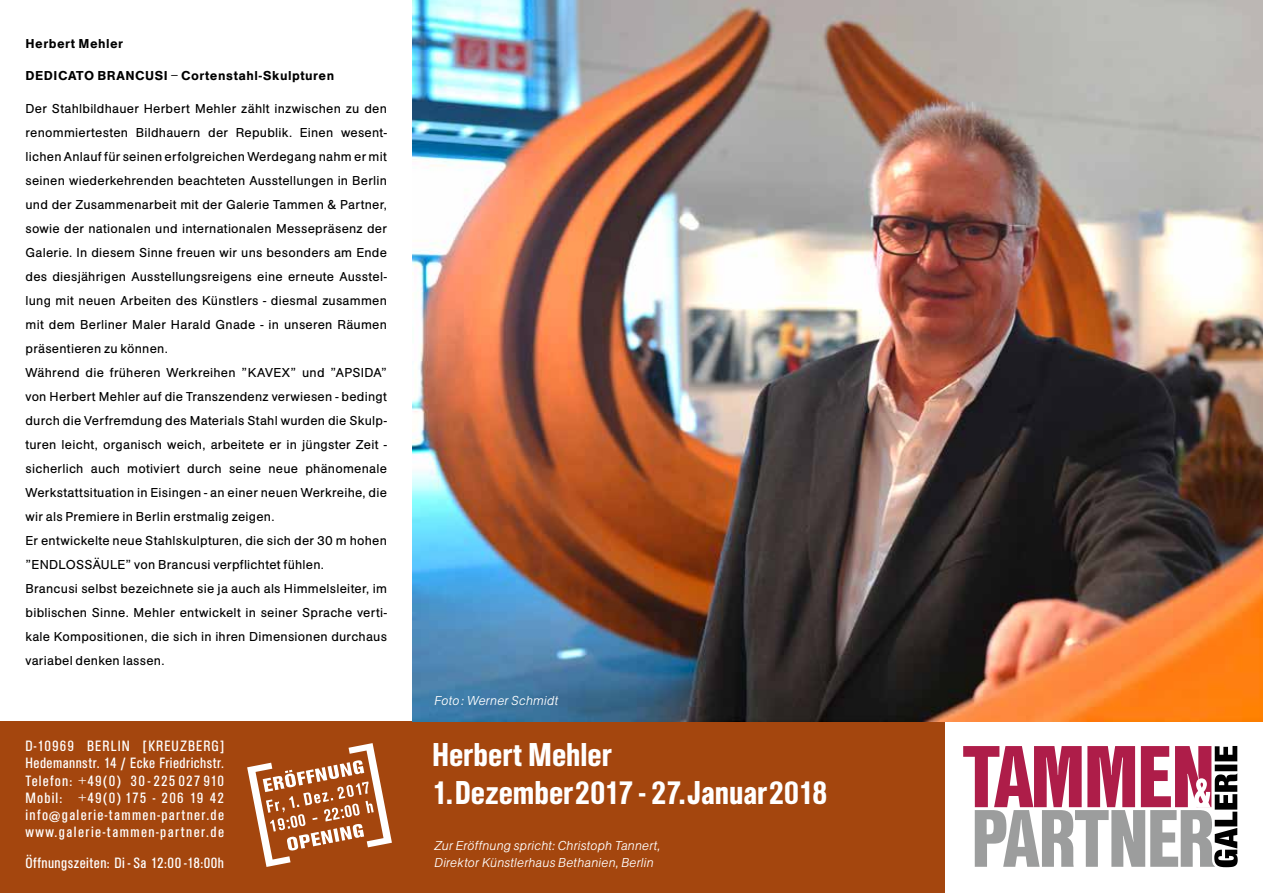
<style>
.page{position:relative;width:1263px;height:893px;background:#fff}
.page>*{position:absolute;margin:0;border:0;box-sizing:border-box;transform-origin:0 0}
.t1{font:34.5px/37.5px "AG Buch Mdm Cnd";color:#fff}
.t2{font:condensed 15.6px/17.1px "AG Buch";letter-spacing:.085em;color:#fff;text-align:justify}
.t3{font:condensed 15.6px "AG Buch";letter-spacing:.03em;color:#fff}
.t4{font:13.5px/24px "AG Buch Rgl";letter-spacing:.02em;color:#000}
.t5{font:13.5px/16.5px "AG Buch Lgt Itl";letter-spacing:.01em;color:#fff}
.t6{font:13.5px "AG Buch Mdm";letter-spacing:.035em;color:#000}
.s1{font-family:"AG Buch Bld Cnd";font-stretch:normal}
</style>
<div class="page">
<div style="left:0;top:722px;width:944px;height:171px;background:#a4460e"></div>
<img style="left:412px;top:0;width:851px;height:722px">
<svg style="left:963px;top:746px;width:275px;height:121px"></svg>
<svg style="left:247px;top:743px;width:145px;height:124px"></svg>
<p class="t6" style="left:26px;top:34px;width:99px">Herbert Mehler</p>
<p class="t6" style="left:26px;top:67px;width:310px">DEDICATO BRANCUSI – Cortenstahl-Skulpturen</p>
<p class="t4" style="left:26px;top:97px;width:363px">Der Stahlbildhauer Herbert Mehler zählt inzwischen zu den renommiertesten Bildhauern der Republik. Einen wesent&shy;lichen Anlauf für seinen erfolgreichen Werdegang nahm er mit seinen wiederkehrenden beachteten Ausstellungen in Berlin und der Zusammenarbeit mit der Galerie Tammen &amp; Partner, sowie der nationalen und internationalen Messepräsenz der Galerie. In diesem Sinne freuen wir uns besonders am Ende des diesjährigen Ausstellungsreigens eine erneute Ausstel&shy;lung mit neuen Arbeiten des Künstlers - diesmal zusammen mit dem Berliner Maler Harald Gnade - in unseren Räumen präsentieren zu können.<br>Während die früheren Werkreihen ”KAVEX” und ”APSIDA” von Herbert Mehler auf die Transzendenz verwiesen - bedingt durch die Verfremdung des Materials Stahl wurden die Skulp&shy;turen leicht, organisch weich, arbeitete er in jüngster Zeit - sicherlich auch motiviert durch seine neue phänomenale Werkstattsituation in Eisingen - an einer neuen Werkreihe, die wir als Premiere in Berlin erstmalig zeigen.<br>Er entwickelte neue Stahlskulpturen, die sich der 30 m hohen ”ENDLOSSÄULE” von Brancusi verpflichtet fühlen.<br>Brancusi selbst bezeichnete sie ja auch als Himmelsleiter, im biblischen Sinne. Mehler entwickelt in seiner Sprache verti&shy;kale Kompositionen, die sich in ihren Dimensionen durchaus variabel denken lassen.</p>
<p class="t2" style="left:26px;top:739px;width:200px">D-10969 BERLIN [KREUZBERG] Hedemannstr. 14 / Ecke Friedrichstr.<br>Telefon: +49(0) 30 - 225 027 910<br>Mobil: +49(0) 175 - 206 19 42 info<span class="s1">@</span>galerie-tammen-partner.de www.galerie-tammen-partner.de</p>
<p class="t3" style="left:26px;top:852px;width:200px">Öffnungszeiten: Di - Sa 12:00 -18:00h</p>
<p class="t5" style="left:434px;top:693px;width:126px">Foto : Werner Schmidt</p>
<h1 class="t1" style="left:432px;top:739px;width:397px">Herbert Mehler<br>1.Dezember2017 - 27.Januar2018</h1>
<p class="t5" style="left:434px;top:839px;width:228px">Zur Eröffnung spricht: Christoph Tannert,<br>Direktor Künstlerhaus Bethanien, Berlin</p>
</div>
